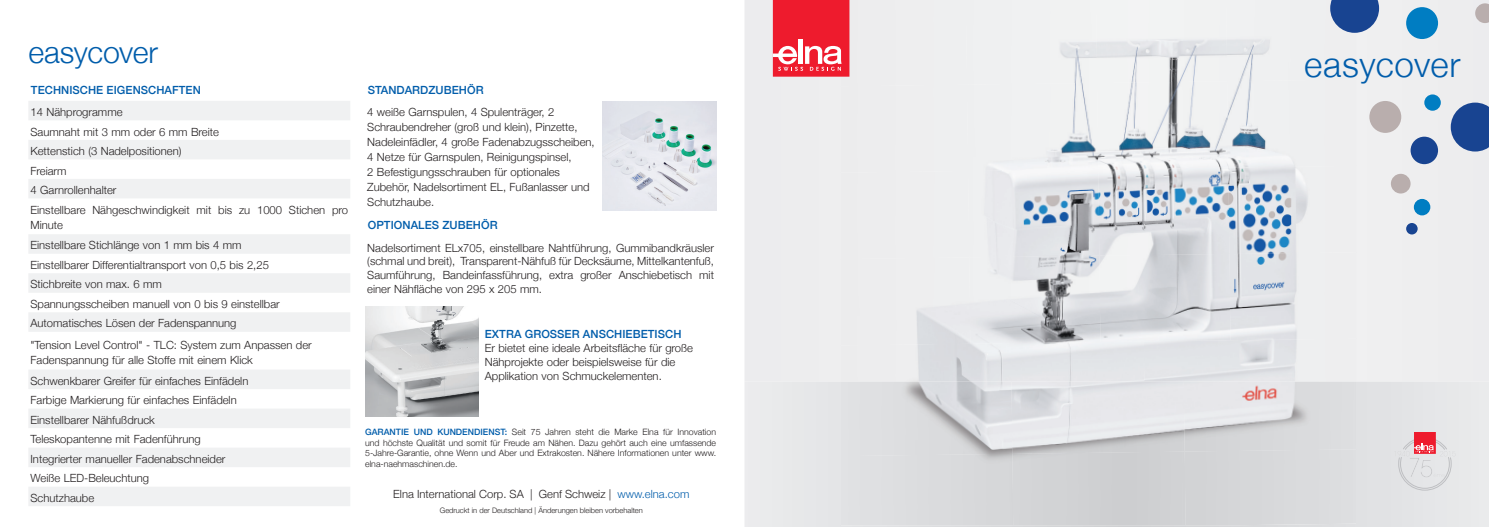
<style>
.page{position:relative;width:1489px;height:527px;background:#fff}
.page>*{position:absolute;margin:0;border:0;box-sizing:border-box;transform-origin:0 0}
.t1{font:300 35px "Helvetica Neue";letter-spacing:.015em;color:#015dab}
.t2{font:300 30.38px "Helvetica Neue";letter-spacing:-.01em;color:#015dab}
.t3{font:300 11.25px/19.6px "Helvetica Neue";color:#231f20}
.t4{font:500 11.25px "Helvetica Neue";letter-spacing:.005em;color:#015dab}
.t5{font:300 8.75px/10.5px "Helvetica Neue";color:#231f20;text-align:justify}
.t6{font:300 7.5px "Helvetica Neue";color:#231f20}
.s1{font-weight:500;color:#015dab}
.s2{color:#015dab}
</style>
<div class="page">
<div style="left:745px;top:0;width:743px;height:381px;background:#ededee"></div>
<div style="left:745px;top:381px;width:743px;height:145px;background:#e6e7e9"></div>
<div style="left:840px;top:0;width:125px;height:84px;background:#eeeeef"></div>
<div style="left:965px;top:0;width:130px;height:84px;background:#f0f1f2"></div>
<img style="left:1095px;top:0;width:130px;height:83px">
<img style="left:1225px;top:0;width:130px;height:81px">
<div style="left:840px;top:84px;width:126px;height:87px;background:#eeeeef"></div>
<img style="left:966px;top:83px;width:130px;height:88px">
<img style="left:1096px;top:81px;width:130px;height:88px">
<img style="left:1226px;top:79px;width:129px;height:87px">
<div style="left:840px;top:171px;width:127px;height:86px;background:#eeeeef"></div>
<img style="left:967px;top:169px;width:131px;height:88px">
<img style="left:1098px;top:166px;width:257px;height:89px">
<img style="left:840px;top:257px;width:129px;height:84px">
<img style="left:969px;top:255px;width:130px;height:86px">
<img style="left:1099px;top:253px;width:130px;height:88px">
<img style="left:1229px;top:252px;width:126px;height:86px">
<img style="left:840px;top:341px;width:303px;height:40px">
<img style="left:1143px;top:338px;width:212px;height:43px">
<img style="left:840px;top:381px;width:171px;height:72px">
<img style="left:1011px;top:381px;width:172px;height:72px">
<img style="left:1183px;top:381px;width:172px;height:70px">
<div style="left:840px;top:453px;width:172px;height:71px;background:#dbdcde"></div>
<div style="left:1012px;top:451px;width:172px;height:73px;background:#d0d1d3"></div>
<div style="left:1184px;top:449px;width:171px;height:75px;background:#d7d8da"></div>
<img style="left:365px;top:306px;width:113px;height:109px">
<div style="left:1413px;top:431px;width:22px;height:22px;background:#ee1b2d"></div>
<svg style="left:1393px;top:436px;width:62px;height:54px;background:#e2cfd2"></svg>
<div style="left:772px;top:0;width:77px;height:77px;background:#ee1b2d"></div>
<div style="left:798px;top:40px;width:5px;height:24px;background:#fff"></div>
<svg style="left:772px;top:46px;width:69px;height:25px"></svg>
<img style="left:602px;top:101px;width:114px;height:110px">
<svg style="left:29px;top:101px;width:321px;height:404px"></svg>
<div style="left:1369px;top:101px;width:32px;height:32px;background:#b9aead;border-radius:50%"></div>
<div style="left:1410px;top:136px;width:27px;height:28px;background:#184491;border-radius:50%"></div>
<div style="left:1413px;top:199px;width:17px;height:16px;background:#007dc2;border-radius:50%"></div>
<div style="left:1390px;top:174px;width:20px;height:19px;background:#b9aead;border-radius:50%"></div>
<div style="left:1405px;top:7px;width:32px;height:32px;background:#007dc2;border-radius:50%"></div>
<svg style="left:1329px;top:0;width:49px;height:33px;background:#3e62a1"></svg>
<div style="left:1424px;top:94px;width:16px;height:17px;background:#007dc2;border-radius:50%"></div>
<div style="left:1405px;top:223px;width:12px;height:11px;background:#184491;border-radius:50%"></div>
<svg style="left:1450px;top:102px;width:38px;height:49px;background:#3d62a1"></svg>
<svg style="left:1474px;top:3px;width:14px;height:20px"></svg>
<h2 class="t2" style="left:28px;top:28px;width:131px">easycover</h2>
<p class="t4" style="left:31px;top:81px;width:171px">TECHNISCHE EIGENSCHAFTEN</p>
<p class="t3" style="left:30px;top:101px;width:319px">14 Nähprogramme<br>Saumnaht mit 3 mm oder 6 mm Breite<br>Kettenstich (3 Nadelpositionen)<br>Freiarm<br>4 Garnrollenhalter<br>Einstellbare Nähgeschwindigkeit mit bis zu 1000 Stichen pro</p>
<p class="t3" style="left:30px;top:214px;width:251px">Minute<br>Einstellbare Stichlänge von 1 mm bis 4 mm Einstellbarer Differentialtransport von 0,5 bis 2,25<br>Stichbreite von max. 6 mm<br>Spannungsscheiben manuell von 0 bis 9 einstellbar Automatisches Lösen der Fadenspannung</p>
<p class="t3" style="left:30px;top:336px;width:283px;line-height:15px">"Tension Level Control" - TLC: System zum Anpassen der<br>Fadenspannung für alle Stoffe mit einem Klick</p>
<p class="t3" style="left:30px;top:370px;width:219px">Schwenkbarer Greifer für einfaches Einfädeln Farbige Markierung für einfaches Einfädeln Einstellbarer Nähfußdruck<br>Teleskopantenne mit Fadenführung Integrierter manueller Fadenabschneider Weiße LED-Beleuchtung<br>Schutzhaube</p>
<p class="t4" style="left:368px;top:81px;width:117px">STANDARDZUBEHÖR</p>
<p class="t3" style="left:367px;top:104px;width:229px;line-height:15px">4 weiße Garnspulen, 4 Spulenträger, 2<br>Schraubendreher (groß und klein), Pinzette, Nadeleinfädler, 4 große Fadenabzugsscheiben, 4 Netze für Garnspulen, Reinigungspinsel,<br>2 Befestigungsschrauben für optionales Zubehör, Nadelsortiment EL, Fußanlasser und Schutzhaube.</p>
<p class="t4" style="left:368px;top:216px;width:131px">OPTIONALES ZUBEHÖR</p>
<p class="t3" style="left:367px;top:240px;width:348px;line-height:13.8px;text-align:justify">Nadelsortiment ELx705, einstellbare Nahtführung, Gummibandkräusler (schmal und breit), Transparent-Nähfuß für Decksäume, Mittelkantenfuß, Saumführung, Bandeinfassführung, extra großer Anschiebetisch mit einer Nähfläche von 295 x 205 mm.</p>
<p class="t4" style="left:485px;top:325px;width:198px">EXTRA GROSSER ANSCHIEBETISCH</p>
<p class="t3" style="left:485px;top:340px;width:210px;line-height:13.8px">Er bietet eine ideale Arbeitsfläche für große<br>Nähprojekte oder beispielsweise für die<br>Applikation von Schmuckelementen.</p>
<p class="t5" style="left:365px;top:426px;width:352px"><span class="s1">GARANTIE UND KUNDENDIENST:</span> Seit 75 Jahren steht die Marke Elna für Innovation und höchste Qualität und somit für Freude am Nähen. Dazu gehört auch eine umfassende 5-Jahre-Garantie, ohne Wenn und Aber und Extrakosten. Nähere Informationen unter www. elna-naehmaschinen.de.</p>
<p class="t3" style="left:393px;top:483px;width:297px">Elna International Corp. SA | Genf Schweiz | <span class="s2">www.elna.com</span></p>
<p class="t6" style="left:440px;top:504px;width:204px">Gedruckt in der Deutschland | Änderungen bleiben vorbehalten</p>
<h1 class="t1" style="left:1304px;top:36px;width:158px">easycover</h1>
</div>
